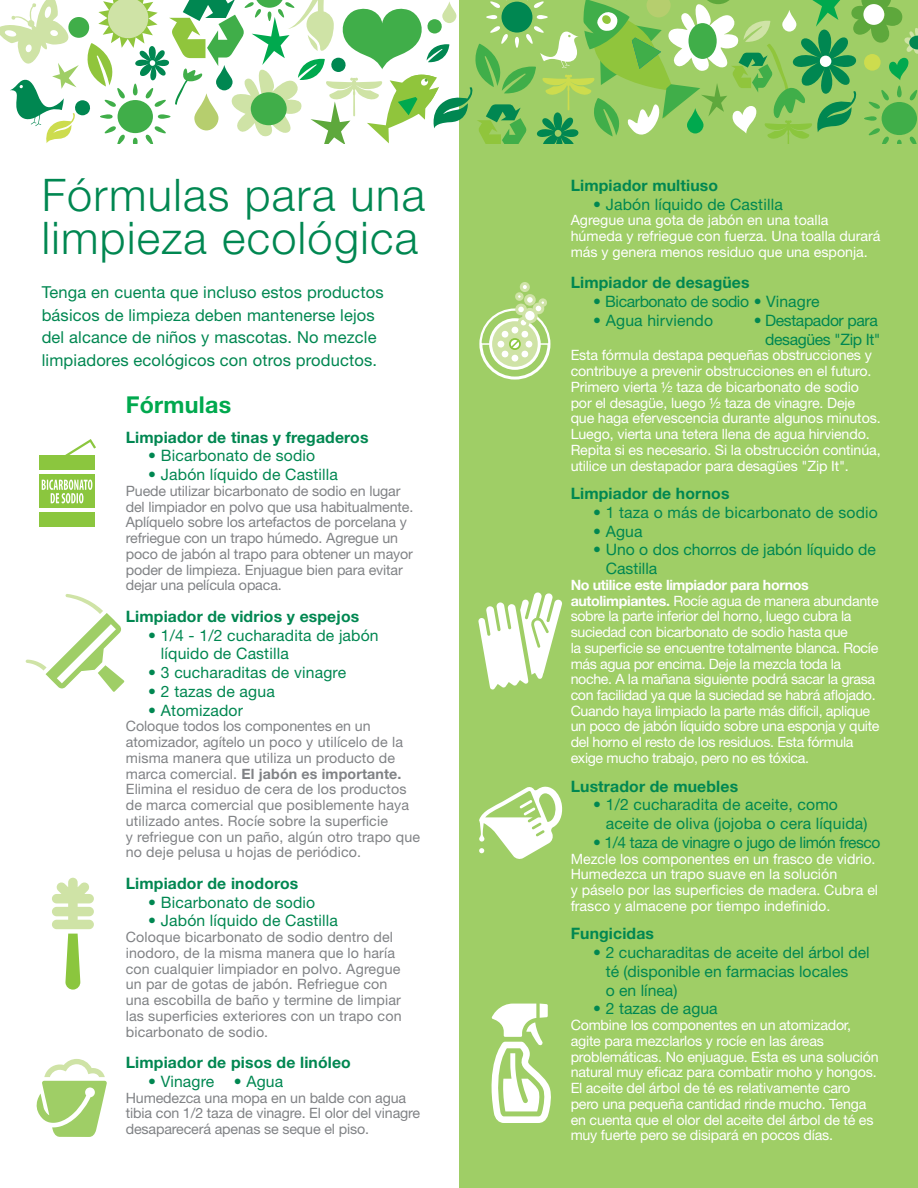
<style>
.page{position:relative;width:918px;height:1188px;background:#fff}
.page>*{position:absolute;margin:0;border:0;box-sizing:border-box;transform-origin:0 0}
.t1{font:300 45px/43.5px "Helvetica Neue";letter-spacing:.03em;color:#008751}
.t2{font:700 23.25px "Helvetica Neue";letter-spacing:.01em;color:#00a94e}
.t3{font:16.5px/22.5px "Helvetica Neue";letter-spacing:.01em;color:#008751}
.t4{font:15.75px/18.8px "Helvetica Neue";letter-spacing:.01em;color:#008751}
.t5{font:700 15.75px "Helvetica Neue";letter-spacing:.01em;color:#008751}
.t6{font:15.75px/18.8px "Helvetica Neue";letter-spacing:-.025em;color:#008751;text-align:right}
.t7{font:14.25px/15.8px "Helvetica Neue";letter-spacing:-.015em;color:#fff}
.t8{font:14.25px/15.8px "Helvetica Neue";letter-spacing:.01em;color:#808285}
.t9{font:14.25px/15.8px "Helvetica Neue";letter-spacing:-.01em;color:#808285}
.s1{font-weight:700}
</style>
<div class="page">
<div style="left:459px;top:0;width:459px;height:1188px;background:#9fce66"></div>
<svg style="left:36px;top:1059px;width:71px;height:78px"></svg>
<svg style="left:478px;top:592px;width:84px;height:98px"></svg>
<svg style="left:52px;top:878px;width:42px;height:112px"></svg>
<svg style="left:491px;top:1004px;width:60px;height:119px"></svg>
<svg style="left:26px;top:594px;width:98px;height:98px"></svg>
<div style="left:39px;top:455px;width:56px;height:15px;background:#8bc63e"></div>
<div style="left:39px;top:512px;width:56px;height:14px;background:#8bc63e"></div>
<div style="left:39px;top:474px;width:56px;height:34px;background:#8bc63e"></div>
<svg style="left:65px;top:439px;width:31px;height:16px"></svg>
<svg style="left:491px;top:320px;width:48px;height:48px"></svg>
<div style="left:489px;top:318px;width:52px;height:52px;border:3px solid #fff;border-radius:50%"></div>
<div style="left:512px;top:355px;width:6px;height:7px;background:#fff;border-radius:50%"></div>
<div style="left:521px;top:283px;width:7px;height:8px;background:#fff;border-radius:50%"></div>
<div style="left:520px;top:282px;width:10px;height:10px;border:3px solid #cfe3a6;border-radius:50%"></div>
<svg style="left:479px;top:294px;width:71px;height:64px"></svg>
<div style="left:515px;top:292px;width:9px;height:9px;border:3px solid #cfe3a6;border-radius:50%"></div>
<svg style="left:479px;top:786px;width:84px;height:73px"></svg>
<svg style="left:0;top:0;width:918px;height:143px"></svg>
<svg style="left:42px;top:480px;width:50px;height:23px"></svg>
<h1 class="t1" style="left:42px;top:172px;width:385px">Fórmulas para una limpieza ecológica</h1>
<p class="t3" style="left:42px;top:281px;width:343px">Tenga en cuenta que incluso estos productos básicos de limpieza deben mantenerse lejos del alcance de niños y mascotas. No mezcle limpiadores ecológicos con otros productos.</p>
<h2 class="t2" style="left:126px;top:390px;width:107px">Fórmulas</h2>
<p class="t5" style="left:126px;top:427px;width:244px">Limpiador de tinas y fregaderos</p>
<p class="t4" style="left:148px;top:446px;width:168px">• Bicarbonato de sodio</p>
<p class="t4" style="left:148px;top:465px;width:191px">• Jabón líquido de Castilla</p>
<p class="t9" style="left:126px;top:483px;width:289px">Puede utilizar bicarbonato de sodio en lugar del limpiador en polvo que usa habitualmente.<br>Aplíquelo sobre los artefactos de porcelana y refriegue con un trapo húmedo. Agregue un poco de jabón al trapo para obtener un mayor poder de limpieza. Enjuague bien para evitar dejar una película opaca.</p>
<p class="t5" style="left:126px;top:606px;width:235px">Limpiador de vidrios y espejos</p>
<p class="t4" style="left:161px;top:625px;width:219px;text-indent:-13px">• 1/4 - 1/2 cucharadita de jabón líquido de Castilla</p>
<p class="t4" style="left:148px;top:663px;width:199px">• 3 cucharaditas de vinagre</p>
<p class="t4" style="left:148px;top:682px;width:128px">• 2 tazas de agua</p>
<p class="t4" style="left:148px;top:700px;width:96px">• Atomizador</p>
<p class="t8" style="left:126px;top:718px;width:296px">Coloque todos los componentes en un atomizador, agítelo un poco y utilícelo de la misma manera que utiliza un producto de marca comercial. <span class="s1">El jabón es importante.<br></span>Elimina el residuo de cera de los productos de marca comercial que posiblemente haya utilizado antes. Rocíe sobre la superficie<br>y refriegue con un paño, algún otro trapo que no deje pelusa u hojas de periódico.</p>
<p class="t5" style="left:126px;top:873px;width:174px">Limpiador de inodoros</p>
<p class="t4" style="left:148px;top:892px;width:168px">• Bicarbonato de sodio</p>
<p class="t4" style="left:148px;top:911px;width:191px">• Jabón líquido de Castilla</p>
<p class="t8" style="left:126px;top:929px;width:277px">Coloque bicarbonato de sodio dentro del inodoro, de la misma manera que lo haría con cualquier limpiador en polvo. Agregue un par de gotas de jabón. Refriegue con una escobilla de baño y termine de limpiar las superficies exteriores con un trapo con bicarbonato de sodio.</p>
<p class="t5" style="left:126px;top:1053px;width:227px">Limpiador de pisos de linóleo</p>
<p class="t4" style="left:148px;top:1072px;width:136px">• Vinagre • Agua</p>
<p class="t9" style="left:126px;top:1089px;width:296px">Humedezca una mopa en un balde con agua tibia con 1/2 taza de vinagre. El olor del vinagre desaparecerá apenas se seque el piso.</p>
<p class="t5" style="left:571px;top:175px;width:149px">Limpiador multiuso</p>
<p class="t4" style="left:593px;top:194px;width:191px">• Jabón líquido de Castilla</p>
<p class="t7" style="left:571px;top:212px;width:311px">Agregue una gota de jabón en una toalla húmeda y refriegue con fuerza. Una toalla durará más y genera menos residuo que una esponja.</p>
<p class="t5" style="left:571px;top:273px;width:180px">Limpiador de desagües</p>
<p class="t6" style="left:593px;top:292px;width:228px">• Bicarbonato de sodio • Vinagre</p>
<p class="t4" style="left:593px;top:311px;width:121px">• Agua hirviendo</p>
<p class="t6" style="left:754px;top:311px;width:128px">• Destapador para desagües "Zip It"</p>
<p class="t7" style="left:571px;top:347px;width:312px">Esta fórmula destapa pequeñas obstrucciones y contribuye a prevenir obstrucciones en el futuro.<br>Primero vierta ½ taza de bicarbonato de sodio por el desagüe, luego ½ taza de vinagre. Deje que haga efervescencia durante algunos minutos.<br>Luego, vierta una tetera llena de agua hirviendo.<br>Repita si es necesario. Si la obstrucción continúa, utilice un destapador para desagües "Zip It".</p>
<p class="t5" style="left:571px;top:484px;width:160px">Limpiador de hornos</p>
<p class="t4" style="left:593px;top:503px;width:286px">• 1 taza o más de bicarbonato de sodio</p>
<p class="t4" style="left:593px;top:521px;width:51px">• Agua</p>
<p class="t4" style="left:606px;top:540px;width:272px;text-indent:-13px">• Uno o dos chorros de jabón líquido de<br>Castilla</p>
<p class="t7" style="left:571px;top:577px;width:310px"><span class="s1">No utilice este limpiador para hornos autolimpiantes.</span> Rocíe agua de manera abundante sobre la parte inferior del horno, luego cubra la suciedad con bicarbonato de sodio hasta que<br>la superficie se encuentre totalmente blanca. Rocíe más agua por encima. Deje la mezcla toda la noche. A la mañana siguiente podrá sacar la grasa con facilidad ya que la suciedad se habrá aflojado.<br>Cuando haya limpiado la parte más difícil, aplique un poco de jabón líquido sobre una esponja y quite del horno el resto de los residuos. Esta fórmula exige mucho trabajo, pero no es tóxica.</p>
<p class="t5" style="left:571px;top:776px;width:169px">Lustrador de muebles</p>
<p class="t4" style="left:606px;top:795px;width:263px;text-indent:-13px">• 1/2 cucharadita de aceite, como aceite de oliva (jojoba o cera líquida)</p>
<p class="t6" style="left:593px;top:833px;width:289px">• 1/4 taza de vinagre o jugo de limón fresco</p>
<p class="t7" style="left:571px;top:850px;width:309px">Mezcle los componentes en un frasco de vidrio.<br>Humedezca un trapo suave en la solución<br>y páselo por las superficies de madera. Cubra el frasco y almacene por tiempo indefinido.</p>
<p class="t5" style="left:571px;top:924px;width:85px">Fungicidas</p>
<p class="t4" style="left:606px;top:943px;width:266px;text-indent:-13px">• 2 cucharaditas de aceite del árbol del té (disponible en farmacias locales<br>o en línea)</p>
<p class="t4" style="left:593px;top:999px;width:126px">• 2 tazas de agua</p>
<p class="t7" style="left:571px;top:1017px;width:310px">Combine los componentes en un atomizador, agite para mezclarlos y rocíe en las áreas problemáticas. No enjuague. Esta es una solución natural muy eficaz para combatir moho y hongos.<br>El aceite del árbol de té es relativamente caro pero una pequeña cantidad rinde mucho. Tenga en cuenta que el olor del aceite del árbol de té es muy fuerte pero se disipará en pocos días.</p>
</div>
